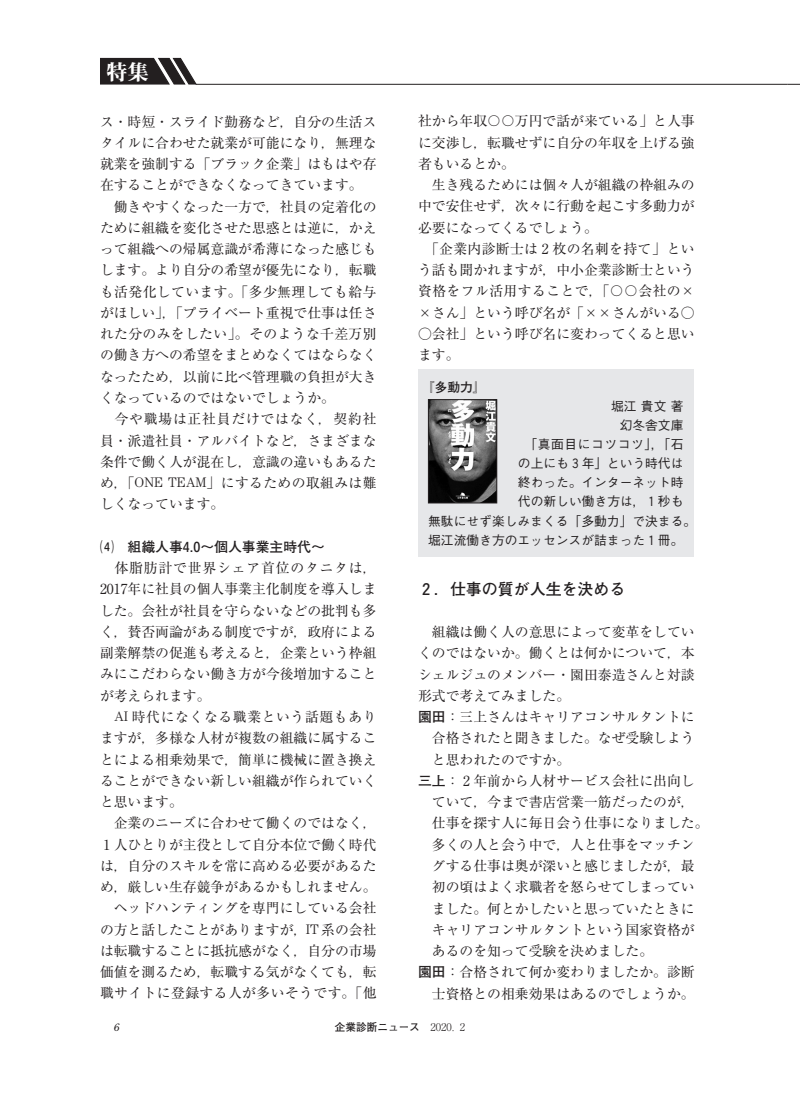
<style>
.page{position:relative;width:800px;height:1119px;background:#fff}
.page>*{position:absolute;margin:0;border:0;box-sizing:border-box;transform-origin:0 0}
.t1{font:21.3px "Midashi Min Pr 6 MA31";color:#fff}
.t2{font:700 15.9px "Futo Go B101 Pr 6";color:#231f20}
.t3{font:13.8px/21.3px "Ryumin Pr 6";color:#231f20}
.t4{font:700 13.8px "Futo Go B101 Pr 6";color:#231f20}
.t5{font:500 12.75px "Gothic BBB Pr 6";color:#231f20}
.t6{font:500 12.75px "Gothic BBB Pr 6";letter-spacing:.045em;color:#231f20}
.t7{font:700 12.75px "Futo Go B101 Pr 6";color:#231f20}
.t8{font:700 10.65px "Futo Go B101 Pro";color:#231f20}
.t9{font:italic 10.65px "Century Old Style Std";color:#231f20}
.s1{font-family:"Century Std";font-weight:300}
.s2{font-family:"Hankaku Num Ftg";font-weight:400}
.s3{font-family:"Hankaku Num Gth";font-weight:400}
.s4{font-family:"Futo Go B101 Pr 6";font-weight:700}
.s5{font-family:"Ryumin Pro";font-weight:300}
</style>
<div class="page">
<svg style="left:100px;top:57px;width:98px;height:28px;background:#4f4c4d"></svg>
<hr style="left:196px;top:84px;width:591px;height:1px;background:#231f20">
<svg style="left:787px;top:84px;width:12px;height:1px"></svg>
<div style="left:418px;top:369px;width:275px;height:187px;background:#e6e7e9"></div>
<img style="left:430px;top:401px;width:65px;height:100px">
<div style="left:428px;top:399px;width:69px;height:104px;border:1px solid #231f20"></div>
<h1 class="t1" style="left:106px;top:55px;width:44px">特集</h1>
<p class="t3" style="left:100px;top:110px;width:278px">ス・時短・スライド勤務など，自分の生活スタイルに合わせた就業が可能になり，無理な就業を強制する「ブラック企業」はもはや存在することができなくなってきています。　働きやすくなった一方で，社員の定着化のために組織を変化させた思惑とは逆に，かえって組織への帰属意識が希薄になった感じもします。より自分の希望が優先になり，転職も活発化しています。「多少無理しても給与がほしい」，「プライベート重視で仕事は任された分のみをしたい」。そのような千差万別の働き方への希望をまとめなくてはならなくなったため，以前に比べ管理職の負担が大きくなっているのではないでしょうか。<br>　今や職場は正社員だけではなく，契約社員・派遣社員・アルバイトなど，さまざまな条件で働く人が混在し，意識の違いもあるため，「<span class="s1">ONE TEAM</span>」にするための取組みは難しくなっています。</p>
<p class="t4" style="left:100px;top:535px;width:226px">⑷　組織人事<span class="s2">4</span>.<span class="s2">0</span>～個人事業主時代～</p>
<p class="t3" style="left:100px;top:556px;width:278px;text-align:justify">　体脂肪計で世界シェア首位のタニタは，2017年に社員の個人事業主化制度を導入しました。会社が社員を守らないなどの批判も多く，賛否両論がある制度ですが，政府による副業解禁の促進も考えると，企業という枠組みにこだわらない働き方が今後増加することが考えられます。</p>
<p class="t3" style="left:100px;top:705px;width:278px;text-indent:14px"><span class="s1">AI</span> 時代になくなる職業という話題もありますが，多様な人材が複数の組織に属することによる相乗効果で，簡単に機械に置き換えることができない新しい組織が作られていくと思います。<br>　企業のニーズに合わせて働くのではなく，<br>1 人ひとりが主役として自分本位で働く時代は，自分のスキルを常に高める必要があるため，厳しい生存競争があるかもしれません。　ヘッドハンティングを専門にしている会社の方と話したことがありますが，<span class="s1">IT</span> 系の会社は転職することに抵抗感がなく，自分の市場価値を測るため，転職する気がなくても，転職サイトに登録する人が多いそうです。「他</p>
<p class="t3" style="left:418px;top:110px;width:278px">社から年収〇〇万円で話が来ている」と人事に交渉し，転職せずに自分の年収を上げる強者もいるとか。<br>　生き残るためには個々人が組織の枠組みの中で安住せず，次々に行動を起こす多動力が必要になってくるでしょう。<br>　「企業内診断士は 2 枚の名刺を持て」という話も聞かれますが，中小企業診断士という資格をフル活用することで，「〇〇会社の× ×さん」という呼び名が「××さんがいる○</p>
<p class="t3" style="left:418px;top:322px;width:278px">○会社」という呼び名に変わってくると思います。</p>
<p class="t7" style="left:421px;top:376px;width:65px">『多動力』</p>
<p class="t5" style="left:611px;top:395px;width:74px">堀江 貴文 著</p>
<p class="t5" style="left:619px;top:414px;width:65px">幻冬舎文庫</p>
<p class="t6" style="left:518px;top:434px;width:167px">　「真面目にコツコツ」，「石</p>
<p class="t5" style="left:518px;top:453px;width:167px">の上にも <span class="s3">3</span> 年」という時代は</p>
<p class="t5" style="left:518px;top:472px;width:167px">終わった。インターネット時</p>
<p class="t5" style="left:518px;top:491px;width:167px">代の新しい働き方は， <span class="s3">1</span> 秒も</p>
<p class="t5" style="left:428px;top:510px;width:269px">無駄にせず楽しみまくる「多動力」で決まる。</p>
<p class="t5" style="left:428px;top:529px;width:257px">堀江流働き方のエッセンスが詰まった <span class="s3">1</span> 冊。</p>
<p class="t2" style="left:422px;top:576px;width:205px"><span class="s2">2</span> ．仕事の質が人生を決める</p>
<p class="t3" style="left:418px;top:620px;width:278px">　組織は働く人の意思によって変革をしてい</p>
<p class="t3" style="left:418px;top:641px;width:278px">くのではないか。働くとは何かについて，本</p>
<p class="t3" style="left:418px;top:663px;width:278px">シェルジュのメンバー・園田泰造さんと対談</p>
<p class="t3" style="left:418px;top:684px;width:154px">形式で考えてみました。</p>
<p class="t3" style="left:418px;top:705px;width:278px"><span class="s4">園田</span>：三上さんはキャリアコンサルタントに</p>
<p class="t3" style="left:432px;top:726px;width:264px">合格されたと聞きました。なぜ受験しよう</p>
<p class="t3" style="left:432px;top:748px;width:140px">と思われたのですか。</p>
<p class="t3" style="left:418px;top:769px;width:278px"><span class="s4">三上</span>： 2 年前から人材サービス会社に出向し</p>
<p class="t3" style="left:432px;top:790px;width:264px">ていて，今まで書店営業一筋だったのが，</p>
<p class="t3" style="left:432px;top:811px;width:278px">仕事を探す人に毎日会う仕事になりました。</p>
<p class="t3" style="left:432px;top:833px;width:264px">多くの人と会う中で，人と仕事をマッチン</p>
<p class="t3" style="left:432px;top:854px;width:264px">グする仕事は奥が深いと感じましたが，最</p>
<p class="t3" style="left:432px;top:875px;width:264px">初の頃はよく求職者を怒らせてしまってい</p>
<p class="t3" style="left:432px;top:896px;width:264px">ました。何とかしたいと思っていたときに</p>
<p class="t3" style="left:432px;top:918px;width:264px">キャリアコンサルタントという国家資格が</p>
<p class="t3" style="left:432px;top:939px;width:223px">あるのを知って受験を決めました。</p>
<p class="t3" style="left:418px;top:960px;width:278px"><span class="s4">園田</span>：合格されて何か変わりましたか。診断</p>
<p class="t3" style="left:432px;top:981px;width:264px">士資格との相乗効果はあるのでしょうか。</p>
<p class="t9" style="left:114px;top:1019px;width:7px">6</p>
<p class="t8" style="left:335px;top:1018px;width:132px">企業診断ニュース　<span class="s5">2020．2</span></p>
</div>
